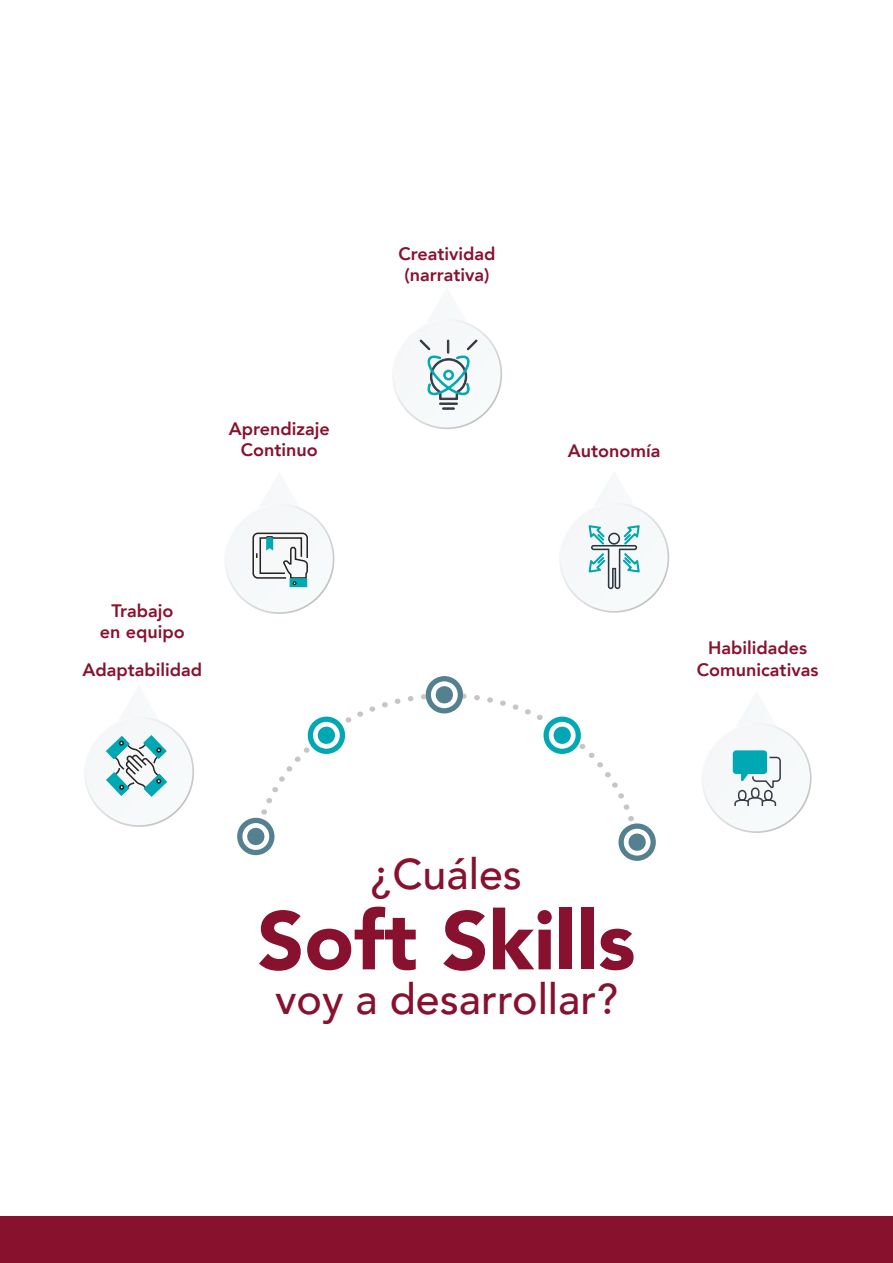
<style>
.page{position:relative;width:893px;height:1263px;background:#fff}
.page>*{position:absolute;margin:0;border:0;box-sizing:border-box;transform-origin:0 0}
.t1{font:900 81.6px "Avenir";color:#87112e}
.t2{font:500 42.9px "Avenir";color:#87112e}
.t3{font:800 18px/21.6px "Avenir";color:#88112e;text-align:center}
</style>
<div class="page">
<svg style="left:392px;top:319px;width:110px;height:110px"></svg>
<div style="left:394px;top:321px;width:106px;height:106px;background:#f6f8f9;border-radius:53px"></div>
<svg style="left:420px;top:339px;width:58px;height:70px"></svg>
<svg style="left:701px;top:723px;width:111px;height:110px"></svg>
<div style="left:703px;top:724px;width:107px;height:107px;background:#f6f8f9;border-radius:53px"></div>
<svg style="left:733px;top:750px;width:48px;height:56px"></svg>
<svg style="left:84px;top:717px;width:110px;height:110px"></svg>
<div style="left:86px;top:718px;width:106px;height:107px;background:#f6f9fa;border-radius:53px"></div>
<svg style="left:106px;top:717px;width:61px;height:80px"></svg>
<svg style="left:559px;top:502px;width:110px;height:111px"></svg>
<div style="left:561px;top:504px;width:107px;height:107px;background:#f6f9fa;border-radius:53px"></div>
<svg style="left:588px;top:502px;width:52px;height:87px"></svg>
<svg style="left:253px;top:694px;width:381px;height:162px"></svg>
<svg style="left:237px;top:818px;width:40px;height:37px"></svg>
<svg style="left:423px;top:676px;width:43px;height:37px"></svg>
<svg style="left:616px;top:823px;width:40px;height:38px"></svg>
<svg style="left:305px;top:716px;width:43px;height:38px"></svg>
<svg style="left:541px;top:716px;width:42px;height:38px"></svg>
<svg style="left:224px;top:504px;width:110px;height:110px"></svg>
<div style="left:226px;top:505px;width:107px;height:107px;background:#f6f8f9;border-radius:53px"></div>
<div style="left:290px;top:578px;width:17px;height:9px;background:#00a8b4"></div>
<svg style="left:252px;top:532px;width:56px;height:53px"></svg>
<div style="left:0;top:1217px;width:893px;height:46px;background:#88112e"></div>
<p class="t3" style="left:229px;top:417px;width:103px">Aprendizaje<br>Continuo</p>
<p class="t3" style="left:100px;top:600px;width:86px">Trabajo en equipo</p>
<p class="t3" style="left:82px;top:659px;width:121px">Adaptabilidad</p>
<p class="t3" style="left:398px;top:243px;width:99px">Creatividad (narrativa)</p>
<p class="t3" style="left:568px;top:440px;width:94px">Autonomía</p>
<p class="t3" style="left:697px;top:637px;width:123px">Habilidades<br>Comunicativas</p>
<h2 class="t2" style="left:371px;top:837px;width:153px">¿Cuáles</h2>
<h1 class="t1" style="left:257px;top:871px;width:380px">Soft Skills</h1>
<h2 class="t2" style="left:275px;top:962px;width:344px">voy a desarrollar?</h2>
</div>
